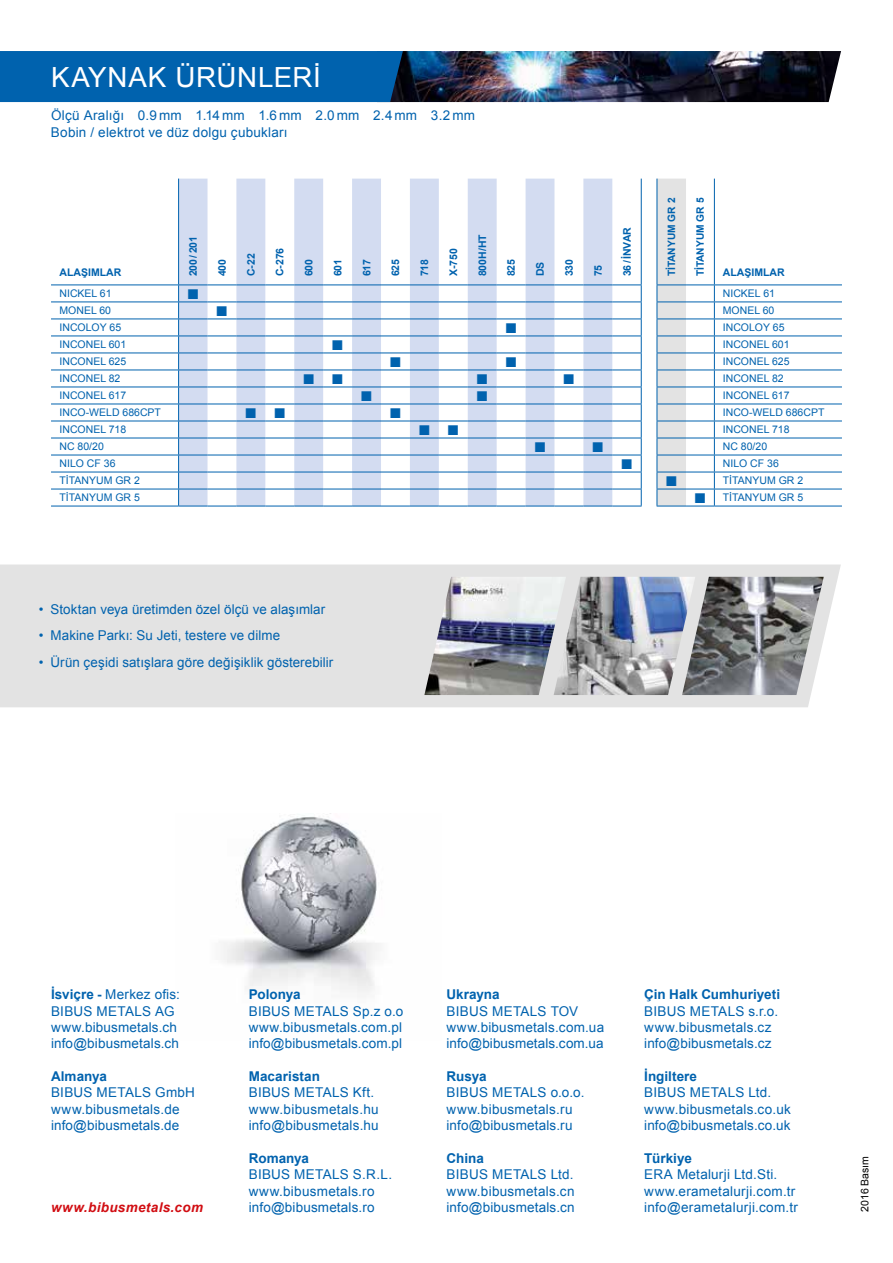
<style>
.page{position:relative;width:893px;height:1263px;background:#fff}
.page>*{position:absolute;margin:0;border:0;box-sizing:border-box;transform-origin:0 0}
.t1{font:27.75px "Arial";letter-spacing:.025em;color:#fff}
.t2{font:21px "Arial";color:#0062ae}
.t3{font:13.5px/16.4px "Arial";letter-spacing:.015em;color:#0062ae}
.t4{font:700 13.5px "Arial";color:#0062ae}
.t5{font:italic 700 13.5px "Arial";letter-spacing:.025em;color:#d10d12}
.t6{font:10.5px "Arial";color:#0062ae}
.t7{font:700 10.5px "Arial";color:#0062ae}
.t8{font:10.5px "Arial";color:#000}
.t9{font:700 10.2px "Arial";color:#0062ae}
.s1{font-size:21px}
.s2{font-weight:700}
</style>
<div class="page">
<img style="left:223px;top:813px;width:156px;height:180px">
<img style="left:403px;top:51px;width:438px;height:51px">
<svg style="left:179px;top:179px;width:433px;height:106px;fill:#d3dcf1"></svg>
<hr style="left:641px;top:179px;width:1px;height:106px;background:#0062ae">
<svg style="left:641px;top:286px;width:1px;height:220px"></svg>
<hr style="left:51px;top:285px;width:128px;height:1px;background:#0062ae">
<hr style="left:612px;top:285px;width:30px;height:1px;background:#0062ae">
<hr style="left:714px;top:285px;width:128px;height:1px;background:#0062ae">
<hr style="left:51px;top:302px;width:128px;height:1px;background:#0062ae">
<hr style="left:612px;top:302px;width:30px;height:1px;background:#0062ae">
<hr style="left:714px;top:302px;width:128px;height:1px;background:#0062ae">
<hr style="left:51px;top:319px;width:128px;height:1px;background:#0062ae">
<hr style="left:612px;top:319px;width:30px;height:1px;background:#0062ae">
<hr style="left:714px;top:319px;width:128px;height:1px;background:#0062ae">
<hr style="left:51px;top:336px;width:128px;height:1px;background:#0062ae">
<hr style="left:612px;top:336px;width:30px;height:1px;background:#0062ae">
<hr style="left:714px;top:336px;width:128px;height:1px;background:#0062ae">
<hr style="left:51px;top:353px;width:128px;height:1px;background:#0062ae">
<hr style="left:612px;top:353px;width:30px;height:1px;background:#0062ae">
<hr style="left:714px;top:353px;width:128px;height:1px;background:#0062ae">
<hr style="left:51px;top:370px;width:128px;height:1px;background:#0062ae">
<hr style="left:612px;top:370px;width:30px;height:1px;background:#0062ae">
<hr style="left:714px;top:370px;width:128px;height:1px;background:#0062ae">
<hr style="left:51px;top:387px;width:128px;height:1px;background:#0062ae">
<hr style="left:612px;top:387px;width:30px;height:1px;background:#0062ae">
<hr style="left:714px;top:387px;width:128px;height:1px;background:#0062ae">
<hr style="left:51px;top:404px;width:128px;height:1px;background:#0062ae">
<hr style="left:612px;top:404px;width:30px;height:1px;background:#0062ae">
<hr style="left:714px;top:404px;width:128px;height:1px;background:#0062ae">
<hr style="left:51px;top:421px;width:128px;height:1px;background:#0062ae">
<hr style="left:612px;top:421px;width:30px;height:1px;background:#0062ae">
<hr style="left:714px;top:421px;width:128px;height:1px;background:#0062ae">
<hr style="left:51px;top:438px;width:128px;height:1px;background:#0062ae">
<hr style="left:612px;top:438px;width:30px;height:1px;background:#0062ae">
<hr style="left:714px;top:438px;width:128px;height:1px;background:#0062ae">
<hr style="left:51px;top:455px;width:128px;height:1px;background:#0062ae">
<hr style="left:612px;top:455px;width:30px;height:1px;background:#0062ae">
<hr style="left:714px;top:455px;width:128px;height:1px;background:#0062ae">
<hr style="left:51px;top:472px;width:128px;height:1px;background:#0062ae">
<hr style="left:612px;top:472px;width:30px;height:1px;background:#0062ae">
<hr style="left:714px;top:472px;width:128px;height:1px;background:#0062ae">
<hr style="left:51px;top:489px;width:128px;height:1px;background:#0062ae">
<hr style="left:612px;top:489px;width:30px;height:1px;background:#0062ae">
<hr style="left:714px;top:489px;width:128px;height:1px;background:#0062ae">
<hr style="left:51px;top:506px;width:128px;height:1px;background:#0062ae">
<hr style="left:612px;top:506px;width:30px;height:1px;background:#0062ae">
<hr style="left:714px;top:506px;width:128px;height:1px;background:#0062ae">
<svg style="left:657px;top:179px;width:58px;height:328px"></svg>
<hr style="left:178px;top:179px;width:1px;height:106px;background:#0062ae">
<svg style="left:178px;top:285px;width:434px;height:222px"></svg>
<div style="left:0;top:51px;width:403px;height:51px;background:#0062ae"></div>
<div style="left:0;top:564px;width:841px;height:143px;background:#e3e3e3"></div>
<img style="left:695px;top:577px;width:129px;height:118px">
<img style="left:566px;top:577px;width:129px;height:118px">
<img style="left:424px;top:577px;width:142px;height:118px">
<h1 class="t1" style="left:51px;top:59px;width:271px">KAYNAK ÜRÜNLERİ</h1>
<p class="t3" style="left:51px;top:108px;width:426px">Ölçü Aralığı 0.9 mm 1.14 mm 1.6 mm 2.0 mm 2.4 mm 3.2 mm<br>Bobin / elektrot ve düz dolgu çubukları</p>
<p class="t7" style="left:60px;top:266px;width:63px">ALAŞIMLAR</p>
<p class="t7" style="left:186px;top:276px;width:42px;rotate:-90deg">200/201</p>
<p class="t7" style="left:215px;top:276px;width:19px;rotate:-90deg">400</p>
<p class="t7" style="left:244px;top:276px;width:24px;rotate:-90deg">C-22</p>
<p class="t7" style="left:273px;top:276px;width:30px;rotate:-90deg">C-276</p>
<p class="t7" style="left:302px;top:276px;width:19px;rotate:-90deg">600</p>
<p class="t7" style="left:331px;top:276px;width:19px;rotate:-90deg">601</p>
<p class="t7" style="left:360px;top:276px;width:19px;rotate:-90deg">617</p>
<p class="t7" style="left:389px;top:276px;width:19px;rotate:-90deg">625</p>
<p class="t7" style="left:418px;top:276px;width:19px;rotate:-90deg">718</p>
<p class="t7" style="left:446px;top:276px;width:30px;rotate:-90deg">X-750</p>
<p class="t7" style="left:475px;top:276px;width:44px;rotate:-90deg">800H/HT</p>
<p class="t7" style="left:504px;top:276px;width:19px;rotate:-90deg">825</p>
<p class="t7" style="left:533px;top:276px;width:16px;rotate:-90deg">DS</p>
<p class="t7" style="left:562px;top:276px;width:19px;rotate:-90deg">330</p>
<p class="t7" style="left:591px;top:276px;width:13px;rotate:-90deg">75</p>
<p class="t7" style="left:620px;top:276px;width:51px;rotate:-90deg">36 / İNVAR</p>
<p class="t9" style="left:665px;top:276px;width:80px;rotate:-90deg">TİTANYUM GR 2</p>
<p class="t9" style="left:693px;top:276px;width:80px;rotate:-90deg">TİTANYUM GR 5</p>
<p class="t7" style="left:723px;top:266px;width:63px">ALAŞIMLAR</p>
<p class="t6" style="left:60px;top:287px;width:54px">NICKEL 61</p>
<h2 class="t2" style="left:187px;top:278px;width:14px">■</h2>
<p class="t6" style="left:723px;top:287px;width:54px">NICKEL 61</p>
<p class="t6" style="left:60px;top:304px;width:53px">MONEL 60</p>
<h2 class="t2" style="left:216px;top:295px;width:14px">■</h2>
<p class="t6" style="left:723px;top:304px;width:53px">MONEL 60</p>
<p class="t6" style="left:60px;top:321px;width:63px">INCOLOY 65</p>
<h2 class="t2" style="left:505px;top:312px;width:14px">■</h2>
<p class="t6" style="left:723px;top:321px;width:63px">INCOLOY 65</p>
<p class="t6" style="left:60px;top:338px;width:68px">INCONEL 601</p>
<h2 class="t2" style="left:331px;top:329px;width:14px">■</h2>
<p class="t6" style="left:723px;top:338px;width:68px">INCONEL 601</p>
<p class="t6" style="left:60px;top:355px;width:68px">INCONEL 625</p>
<h2 class="t2" style="left:389px;top:346px;width:14px">■</h2>
<h2 class="t2" style="left:505px;top:346px;width:14px">■</h2>
<p class="t6" style="left:723px;top:355px;width:68px">INCONEL 625</p>
<p class="t6" style="left:60px;top:372px;width:62px">INCONEL 82</p>
<h2 class="t2" style="left:302px;top:363px;width:43px">■ ■</h2>
<h2 class="t2" style="left:476px;top:363px;width:14px">■</h2>
<h2 class="t2" style="left:563px;top:363px;width:14px">■</h2>
<p class="t6" style="left:723px;top:372px;width:62px">INCONEL 82</p>
<p class="t6" style="left:60px;top:389px;width:68px">INCONEL 617</p>
<h2 class="t2" style="left:360px;top:380px;width:14px">■</h2>
<h2 class="t2" style="left:476px;top:380px;width:14px">■</h2>
<p class="t6" style="left:723px;top:389px;width:68px">INCONEL 617</p>
<p class="t6" style="left:60px;top:406px;width:103px">INCO-WELD 686CPT</p>
<h2 class="t2" style="left:245px;top:397px;width:43px">■ ■</h2>
<h2 class="t2" style="left:389px;top:397px;width:14px">■</h2>
<p class="t6" style="left:723px;top:406px;width:103px">INCO-WELD 686CPT</p>
<p class="t6" style="left:60px;top:423px;width:68px">INCONEL 718</p>
<h2 class="t2" style="left:418px;top:414px;width:43px">■ ■</h2>
<p class="t6" style="left:723px;top:423px;width:68px">INCONEL 718</p>
<p class="t6" style="left:60px;top:440px;width:46px">NC 80/20</p>
<h2 class="t2" style="left:534px;top:431px;width:72px">■ ■</h2>
<p class="t6" style="left:723px;top:440px;width:46px">NC 80/20</p>
<p class="t6" style="left:60px;top:457px;width:58px">NILO CF 36</p>
<h2 class="t2" style="left:620px;top:448px;width:14px">■</h2>
<p class="t6" style="left:723px;top:457px;width:58px">NILO CF 36</p>
<p class="t6" style="left:60px;top:474px;width:82px">TİTANYUM GR 2</p>
<p class="t6" style="left:665px;top:474px;width:140px"><span class="s1">■</span> TİTANYUM GR 2</p>
<p class="t6" style="left:60px;top:491px;width:82px">TİTANYUM GR 5</p>
<p class="t6" style="left:694px;top:491px;width:111px"><span class="s1">■</span> TİTANYUM GR 5</p>
<p class="t3" style="left:39px;top:601px;width:288px">• Stoktan veya üretimden özel ölçü ve alaşımlar</p>
<p class="t3" style="left:39px;top:627px;width:243px">• Makine Parkı: Su Jeti, testere ve dilme</p>
<p class="t3" style="left:39px;top:654px;width:296px">• Ürün çeşidi satışlara göre değişiklik gösterebilir</p>
<p class="t3" style="left:51px;top:986px;width:130px"><span class="s2">İsviçre -</span> Merkez ofis:<br>BIBUS METALS AG www.bibusmetals.ch info@bibusmetals.ch</p>
<p class="t4" style="left:51px;top:1067px;width:58px">Almanya</p>
<p class="t3" style="left:51px;top:1085px;width:146px">BIBUS METALS GmbH www.bibusmetals.de info@bibusmetals.de</p>
<p class="t5" style="left:51px;top:1198px;width:154px">www.bibusmetals.com</p>
<p class="t4" style="left:249px;top:986px;width:53px">Polonya</p>
<p class="t3" style="left:249px;top:1003px;width:156px;text-align:justify">BIBUS METALS Sp.z o.o www.bibusmetals.com.pl info@bibusmetals.com.pl</p>
<p class="t4" style="left:249px;top:1067px;width:73px">Macaristan</p>
<p class="t3" style="left:249px;top:1085px;width:132px">BIBUS METALS Kft. www.bibusmetals.hu info@bibusmetals.hu</p>
<p class="t4" style="left:249px;top:1149px;width:62px">Romanya</p>
<p class="t3" style="left:249px;top:1166px;width:145px">BIBUS METALS S.R.L. www.bibusmetals.ro info@bibusmetals.ro</p>
<p class="t4" style="left:446px;top:986px;width:55px">Ukrayna</p>
<p class="t3" style="left:446px;top:1003px;width:159px">BIBUS METALS TOV www.bibusmetals.com.ua info@bibusmetals.com.ua</p>
<p class="t4" style="left:446px;top:1067px;width:42px">Rusya</p>
<p class="t3" style="left:446px;top:1085px;width:140px">BIBUS METALS o.o.o. www.bibusmetals.ru info@bibusmetals.ru</p>
<p class="t4" style="left:446px;top:1149px;width:39px">China</p>
<p class="t3" style="left:446px;top:1166px;width:130px;text-align:justify">BIBUS METALS Ltd. www.bibusmetals.cn info@bibusmetals.cn</p>
<p class="t4" style="left:644px;top:985px;width:137px">Çin Halk Cumhuriyeti</p>
<p class="t3" style="left:644px;top:1003px;width:135px">BIBUS METALS s.r.o. www.bibusmetals.cz info@bibusmetals.cz</p>
<p class="t4" style="left:644px;top:1067px;width:54px">İngiltere</p>
<p class="t3" style="left:644px;top:1085px;width:148px">BIBUS METALS Ltd. www.bibusmetals.co.uk info@bibusmetals.co.uk</p>
<p class="t4" style="left:644px;top:1149px;width:49px">Türkiye</p>
<p class="t3" style="left:644px;top:1166px;width:155px">ERA Metalurji Ltd.Sti. www.erametalurji.com.tr info@erametalurji.com.tr</p>
<p class="t8" style="left:858px;top:1212px;width:58px;rotate:-90deg">2016 Basım</p>
</div>
